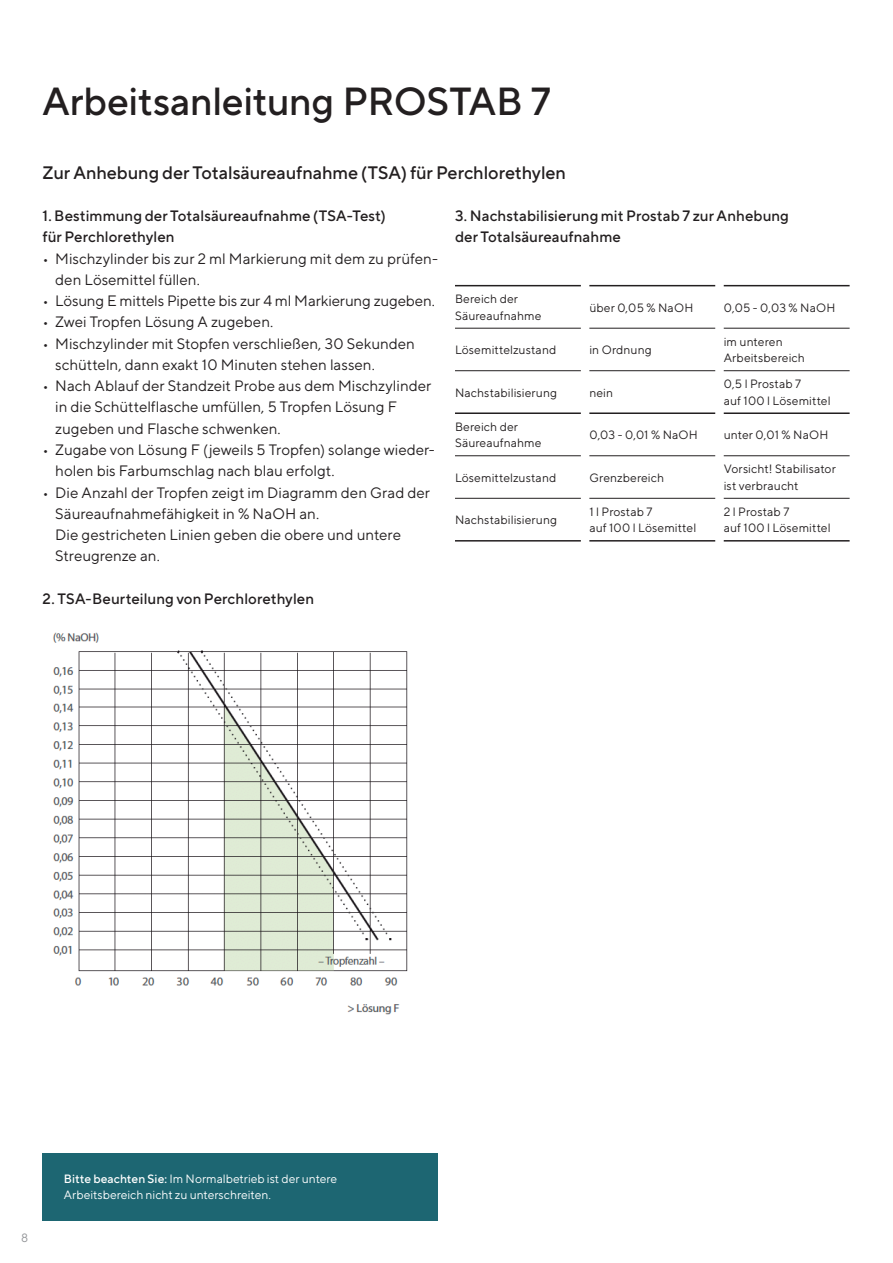
<style>
.page{position:relative;width:893px;height:1263px;background:#fff}
.page>*{position:absolute;margin:0;border:0;box-sizing:border-box;transform-origin:0 0}
.Titel_Produkt_26pt{font:500 39px "TT Norms Pro";letter-spacing:-.005em;color:#231f20}
.Grundtext_Zwischentitel_12pt{font:500 18px "TT Norms Pro";color:#231f20}
.t1{font:15px/21.3px "TT Norms Pro";color:#231f20}
.Grundtext_Untertitel_10pt{font:500 15px/21.3px "TT Norms Pro";letter-spacing:.005em;color:#231f20}
.Tabelle_Grundtext_8pt{font:12px/16.5px "TT Norms Pro";letter-spacing:.01em;color:#231f20}
.Box_Grundtext_8pt{font:12px/16.5px "TT Norms Pro";color:#fff}
.t2{font:12px "TT Norms Pro";color:#939598}
.s1{font-weight:500}
</style>
<div class="page">
<img style="left:53px;top:632px;width:355px;height:383px">
<hr style="left:455px;top:540px;width:126px;height:2px;background:#231f20">
<hr style="left:589px;top:540px;width:126px;height:2px;background:#231f20">
<hr style="left:724px;top:540px;width:126px;height:2px;background:#231f20">
<hr style="left:455px;top:328px;width:126px;height:1px;background:#231f20">
<hr style="left:455px;top:370px;width:126px;height:1px;background:#231f20">
<hr style="left:455px;top:455px;width:126px;height:1px;background:#231f20">
<hr style="left:455px;top:498px;width:126px;height:1px;background:#231f20">
<hr style="left:589px;top:328px;width:126px;height:1px;background:#231f20">
<hr style="left:589px;top:370px;width:126px;height:1px;background:#231f20">
<hr style="left:589px;top:455px;width:126px;height:1px;background:#231f20">
<hr style="left:589px;top:498px;width:126px;height:1px;background:#231f20">
<hr style="left:724px;top:328px;width:126px;height:1px;background:#231f20">
<hr style="left:724px;top:370px;width:126px;height:1px;background:#231f20">
<hr style="left:724px;top:455px;width:126px;height:1px;background:#231f20">
<hr style="left:724px;top:498px;width:126px;height:1px;background:#231f20">
<hr style="left:455px;top:285px;width:126px;height:1px;background:#231f20">
<hr style="left:589px;top:285px;width:126px;height:1px;background:#231f20">
<hr style="left:724px;top:285px;width:126px;height:1px;background:#231f20">
<hr style="left:455px;top:412px;width:126px;height:2px;background:#231f20">
<hr style="left:589px;top:412px;width:126px;height:2px;background:#231f20">
<hr style="left:724px;top:412px;width:126px;height:2px;background:#231f20">
<div style="left:43px;top:1153px;width:395px;height:67px;background:#1d6672"></div>
<p class="Titel_Produkt_26pt" style="left:43px;top:73px;width:510px">Arbeitsanleitung PROSTAB 7</p>
<p class="Grundtext_Zwischentitel_12pt" style="left:43px;top:159px;width:525px">Zur Anhebung der Totalsäureaufnahme (TSA) für Perchlorethylen</p>
<p class="Grundtext_Untertitel_10pt" style="left:43px;top:204px;width:345px">1. Bestimmung der Totalsäureaufnahme (TSA-Test)</p>
<p class="Grundtext_Untertitel_10pt" style="left:43px;top:225px;width:134px">für Perchlorethylen</p>
<p class="t1" style="left:55px;top:247px;width:384px;text-indent:-13px">• Mischzylinder bis zur 2 ml Markierung mit dem zu prüfen&shy;den Lösemittel füllen.</p>
<p class="t1" style="left:43px;top:289px;width:394px">• Lösung E mittels Pipette bis zur 4 ml Markierung zugeben.</p>
<p class="t1" style="left:43px;top:310px;width:232px">• Zwei Tropfen Lösung A zugeben.</p>
<p class="t1" style="left:55px;top:332px;width:361px;text-indent:-13px">• Mischzylinder mit Stopfen verschließen, 30 Sekunden schütteln, dann exakt 10 Minuten stehen lassen.</p>
<p class="t1" style="left:55px;top:374px;width:378px;text-indent:-13px">• Nach Ablauf der Standzeit Probe aus dem Mischzylinder in die Schüttelflasche umfüllen, 5 Tropfen Lösung F zugeben und Flasche schwenken.</p>
<p class="t1" style="left:55px;top:438px;width:381px;text-indent:-13px">• Zugabe von Lösung F (jeweils 5 Tropfen) solange wieder&shy;holen bis Farbumschlag nach blau erfolgt.</p>
<p class="t1" style="left:55px;top:480px;width:376px;text-indent:-13px">• Die Anzahl der Tropfen zeigt im Diagramm den Grad der Säureaufnahmefähigkeit in % NaOH an.<br>Die gestricheten Linien geben die obere und untere Streugrenze an.</p>
<p class="Grundtext_Untertitel_10pt" style="left:43px;top:587px;width:273px">2. TSA-Beurteilung von Perchlorethylen</p>
<p class="Grundtext_Untertitel_10pt" style="left:455px;top:204px;width:335px">3. Nachstabilisierung mit Prostab 7 zur Anhebung der Totalsäureaufnahme</p>
<p class="Tabelle_Grundtext_8pt" style="left:455px;top:290px;width:88px">Bereich der<br>Säureaufnahme</p>
<p class="Tabelle_Grundtext_8pt" style="left:589px;top:298px;width:106px">über 0,05 % NaOH</p>
<p class="Tabelle_Grundtext_8pt" style="left:724px;top:298px;width:113px">0,05 - 0,03 % NaOH</p>
<p class="Tabelle_Grundtext_8pt" style="left:455px;top:341px;width:103px">Lösemittelzustand</p>
<p class="Tabelle_Grundtext_8pt" style="left:589px;top:341px;width:64px">in Ordnung</p>
<p class="Tabelle_Grundtext_8pt" style="left:724px;top:332px;width:60px">im unteren</p>
<p class="Tabelle_Grundtext_8pt" style="left:724px;top:349px;width:83px">Arbeitsbereich</p>
<p class="Tabelle_Grundtext_8pt" style="left:724px;top:375px;width:79px">0,5 l Prostab 7</p>
<p class="Tabelle_Grundtext_8pt" style="left:724px;top:391px;width:108px">auf 100 l Lösemittel</p>
<p class="Tabelle_Grundtext_8pt" style="left:455px;top:383px;width:104px">Nachstabilisierung</p>
<p class="Tabelle_Grundtext_8pt" style="left:589px;top:383px;width:25px">nein</p>
<p class="Tabelle_Grundtext_8pt" style="left:455px;top:417px;width:88px">Bereich der<br>Säureaufnahme</p>
<p class="Tabelle_Grundtext_8pt" style="left:589px;top:426px;width:110px">0,03 - 0,01 % NaOH</p>
<p class="Tabelle_Grundtext_8pt" style="left:724px;top:426px;width:106px">unter 0,01 % NaOH</p>
<p class="Tabelle_Grundtext_8pt" style="left:455px;top:468px;width:103px">Lösemittelzustand</p>
<p class="Tabelle_Grundtext_8pt" style="left:589px;top:468px;width:76px">Grenzbereich</p>
<p class="Tabelle_Grundtext_8pt" style="left:724px;top:460px;width:114px">Vorsicht! Stabilisator ist verbraucht</p>
<p class="Tabelle_Grundtext_8pt" style="left:455px;top:511px;width:104px">Nachstabilisierung</p>
<p class="Tabelle_Grundtext_8pt" style="left:589px;top:502px;width:108px">1 l Prostab 7<br>auf 100 l Lösemittel</p>
<p class="Tabelle_Grundtext_8pt" style="left:724px;top:502px;width:108px">2 l Prostab 7<br>auf 100 l Lösemittel</p>
<p class="t2" style="left:21px;top:1229px;width:9px">8</p>
<p class="Box_Grundtext_8pt" style="left:64px;top:1169px;width:275px"><span class="s1">Bitte beachten Sie:</span> Im Normalbetrieb ist der untere<br>Arbeitsbereich nicht zu unterschreiten.</p>
</div>
